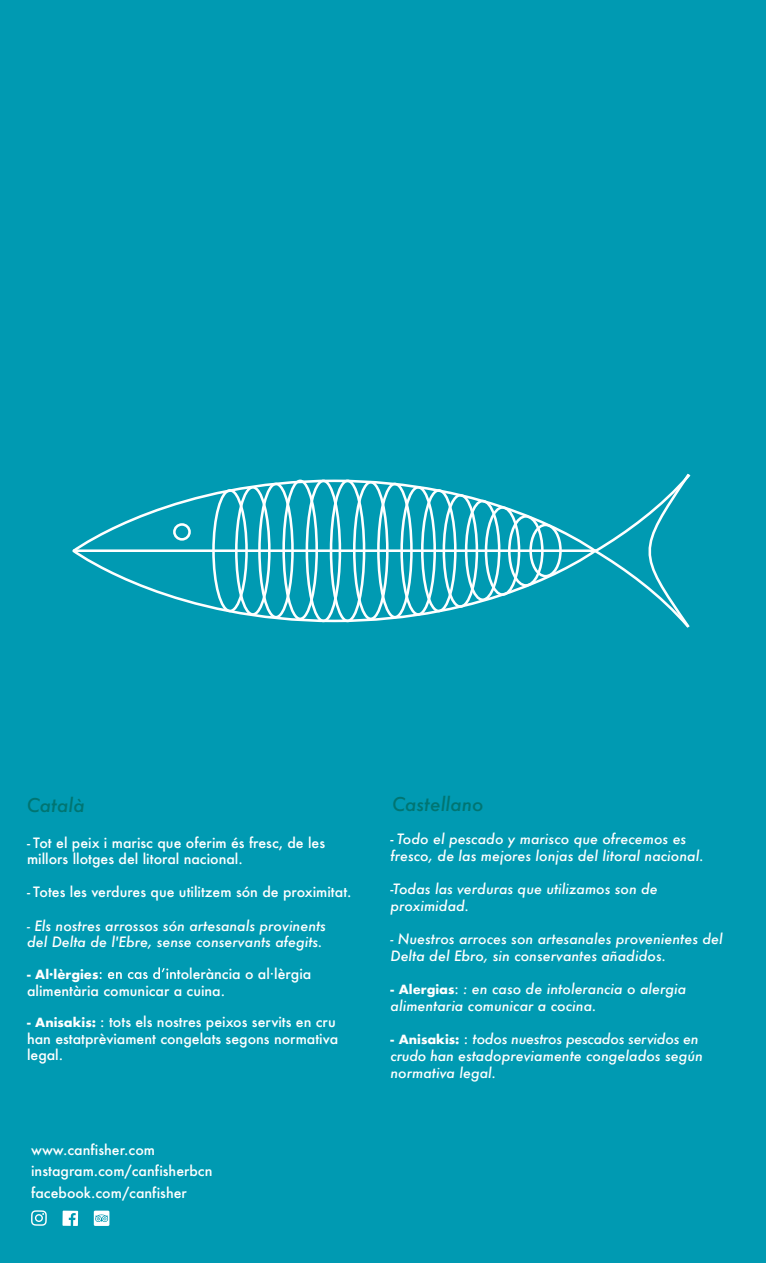
<style>
.page{position:relative;width:766px;height:1263px;background:#fff}
.page>*{position:absolute;margin:0;border:0;box-sizing:border-box;transform-origin:0 0}
.t1{font:italic 500 18.45px "Futura";color:#007572}
.t2{font:italic 500 13.8px/16.6px "Futura";color:#fff}
.t3{font:500 13.8px/16.6px "Futura";color:#fff}
.t4{font:700 12.3px "Futura";color:#fff}
.s1{font-weight:700;font-size:12.3px}
.s2{font-style:normal}
.s3{font-weight:700;font-style:normal;font-size:12.3px}
</style>
<div class="page">
<div style="left:0;top:0;width:765px;height:1263px;background:#009ab2"></div>
<svg style="left:72px;top:479px;width:518px;height:144px"></svg>
<div style="left:484px;top:506px;width:36px;height:90px;border:3px solid #fff;border-radius:50%"></div>
<div style="left:508px;top:515px;width:35px;height:72px;border:3px solid #fff;border-radius:50%"></div>
<div style="left:529px;top:524px;width:32px;height:53px;border:3px solid #fff;border-radius:50%"></div>
<div style="left:464px;top:500px;width:36px;height:101px;border:3px solid #fff;border-radius:50%"></div>
<div style="left:442px;top:494px;width:36px;height:114px;border:3px solid #fff;border-radius:50%"></div>
<div style="left:421px;top:489px;width:35px;height:123px;border:3px solid #fff;border-radius:50%"></div>
<div style="left:400px;top:486px;width:36px;height:130px;border:3px solid #fff;border-radius:50%"></div>
<div style="left:377px;top:483px;width:35px;height:135px;border:3px solid #fff;border-radius:50%"></div>
<div style="left:353px;top:481px;width:35px;height:139px;border:3px solid #fff;border-radius:50%"></div>
<div style="left:329px;top:480px;width:36px;height:142px;border:3px solid #fff;border-radius:50%"></div>
<div style="left:282px;top:480px;width:36px;height:140px;border:3px solid #fff;border-radius:50%"></div>
<div style="left:258px;top:483px;width:36px;height:135px;border:3px solid #fff;border-radius:50%"></div>
<div style="left:235px;top:486px;width:35px;height:130px;border:3px solid #fff;border-radius:50%"></div>
<div style="left:212px;top:489px;width:36px;height:123px;border:3px solid #fff;border-radius:50%"></div>
<div style="left:305px;top:480px;width:36px;height:142px;border:3px solid #fff;border-radius:50%"></div>
<svg style="left:590px;top:473px;width:101px;height:155px"></svg>
<hr style="left:73px;top:549px;width:523px;height:3px;background:#fff">
<div style="left:173px;top:523px;width:18px;height:18px;border:3px solid #fff;border-radius:50%"></div>
<svg style="left:31px;top:1210px;width:16px;height:16px"></svg>
<svg style="left:62px;top:1210px;width:16px;height:16px"></svg>
<svg style="left:94px;top:1210px;width:15px;height:16px"></svg>
<svg style="left:100px;top:967px;width:76px;height:12px"></svg>
<h1 class="t1" style="left:27px;top:793px;width:59px">Català</h1>
<h1 class="t1" style="left:392px;top:791px;width:93px">Castellano</h1>
<p class="t3" style="left:27px;top:834px;width:299px">- Tot el peix i marisc que oferim és fresc, de les millors llotges del litoral nacional.</p>
<p class="t3" style="left:27px;top:884px;width:326px">- Totes les verdures que utilitzem són de proximitat.</p>
<p class="t2" style="left:27px;top:917px;width:300px">- Els nostres arrossos són artesanals provinents del Delta de l'Ebre, sense conservants afegits.</p>
<p class="t4" style="left:27px;top:965px;width:73px">- Al·lèrgies</p>
<p class="t3" style="left:27px;top:965px;width:286px;text-indent:150px">tolerància o al·lèrgia alimentària comunicar a cuina.</p>
<p class="t3" style="left:27px;top:1013px;width:312px"><span class="s1">- Anisakis:</span> : tots els nostres peixos servits en cru han estatprèviament congelats segons normativa legal.</p>
<p class="t3" style="left:31px;top:1138px;width:183px;line-height:21.6px">www.canfisher.com instagram.com/canfisherbcn facebook.com/canfisher</p>
<p class="t2" style="left:390px;top:831px;width:314px"><span class="s2">-</span> Todo el pescado y marisco que ofrecemos es fresco, de las mejores lonjas del litoral nacional.</p>
<p class="t2" style="left:390px;top:881px;width:269px"><span class="s2">-</span>Todas las verduras que utilizamos son de proximidad.</p>
<p class="t2" style="left:390px;top:931px;width:334px">- Nuestros arroces son artesanales provenientes del<br>Delta del Ebro, sin conservantes añadidos.</p>
<p class="t2" style="left:390px;top:981px;width:297px"><span class="s3">- Alergias</span><span class="s2">:</span> : en caso de intolerancia o alergia alimentaria comunicar a cocina.</p>
<p class="t2" style="left:390px;top:1031px;width:314px"><span class="s3">- Anisakis:</span> <span class="s2">:</span> todos nuestros pescados servidos en crudo han estadopreviamente congelados según normativa legal.</p>
</div>
